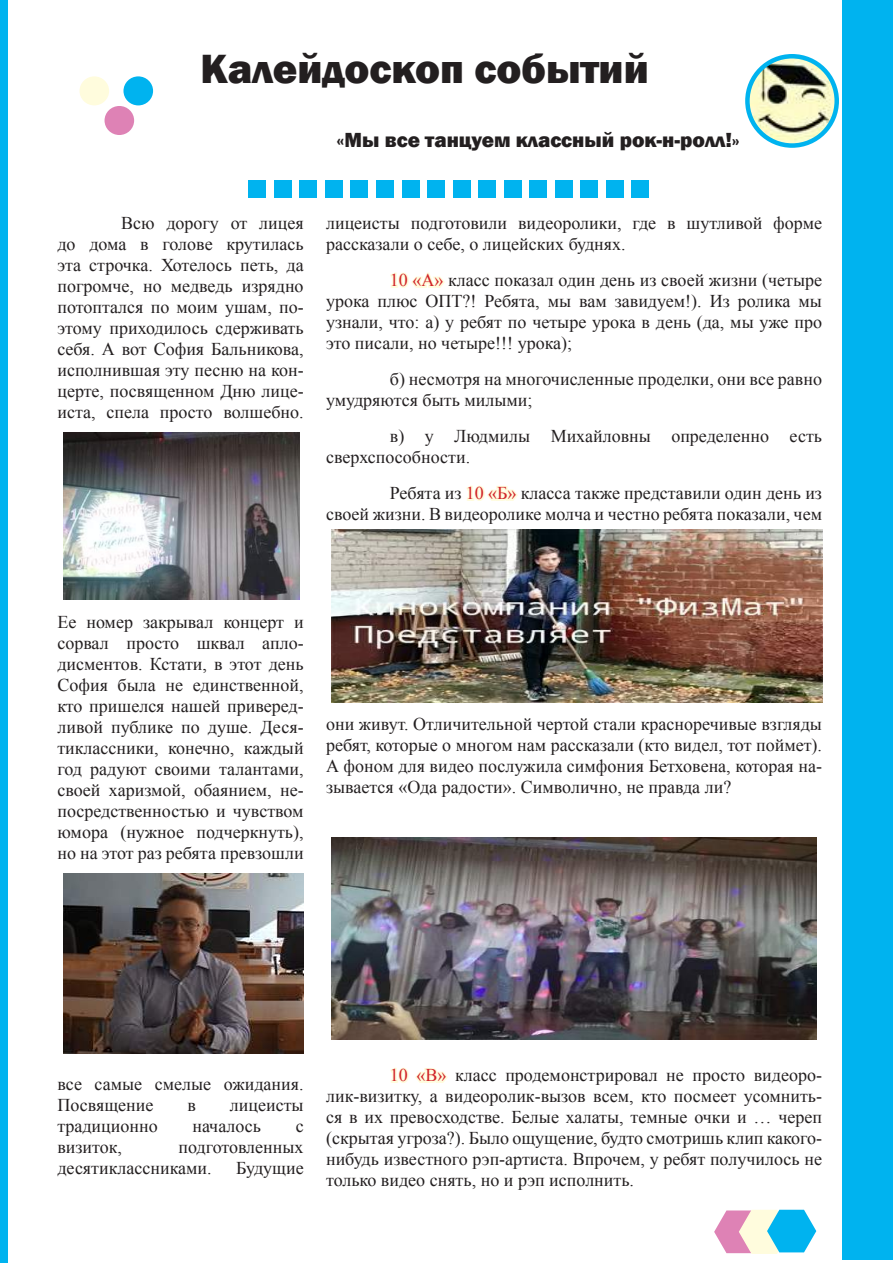
<style>
.page{position:relative;width:893px;height:1263px;background:#fff}
.page>*{position:absolute;margin:0;border:0;box-sizing:border-box;transform-origin:0 0}
.t1{font:800 42px "Franklin Gothic";color:#231f20}
.t2{font:800 21px "Franklin Gothic";color:#231f20}
.t3{font:18px/21px "Times New Roman";color:#231f20;text-align:justify}
.s1{color:#d1232a}
</style>
<div class="page">
<div style="left:843px;top:0;width:50px;height:1259px;background:#00b3ef"></div>
<img style="left:747px;top:56px;width:90px;height:90px;border-radius:45px">
<div style="left:745px;top:54px;width:94px;height:94px;border:4px solid #00b3ef;border-radius:50%"></div>
<svg style="left:714px;top:1209px;width:102px;height:45px;background:#9fc7df"></svg>
<div style="left:0;top:0;width:7px;height:1263px;background:#00b3ef"></div>
<div style="left:249px;top:181px;width:17px;height:17px;background:#00b3ef"></div>
<div style="left:274px;top:181px;width:18px;height:17px;background:#00b3ef"></div>
<div style="left:300px;top:181px;width:17px;height:17px;background:#00b3ef"></div>
<div style="left:325px;top:181px;width:18px;height:17px;background:#00b3ef"></div>
<div style="left:351px;top:181px;width:17px;height:17px;background:#00b3ef"></div>
<div style="left:376px;top:181px;width:18px;height:17px;background:#00b3ef"></div>
<div style="left:402px;top:181px;width:17px;height:17px;background:#00b3ef"></div>
<div style="left:427px;top:181px;width:18px;height:17px;background:#00b3ef"></div>
<div style="left:453px;top:181px;width:17px;height:17px;background:#00b3ef"></div>
<div style="left:478px;top:181px;width:18px;height:17px;background:#00b3ef"></div>
<div style="left:504px;top:181px;width:17px;height:17px;background:#00b3ef"></div>
<div style="left:529px;top:181px;width:18px;height:17px;background:#00b3ef"></div>
<div style="left:555px;top:181px;width:17px;height:17px;background:#00b3ef"></div>
<div style="left:580px;top:181px;width:18px;height:17px;background:#00b3ef"></div>
<div style="left:606px;top:181px;width:17px;height:17px;background:#00b3ef"></div>
<div style="left:631px;top:181px;width:18px;height:17px;background:#00b3ef"></div>
<svg style="left:390px;top:272px;width:55px;height:16px"></svg>
<svg style="left:466px;top:485px;width:52px;height:16px"></svg>
<svg style="left:390px;top:1067px;width:58px;height:16px"></svg>
<img style="left:64px;top:432px;width:236px;height:168px">
<img style="left:332px;top:837px;width:484px;height:203px">
<img style="left:332px;top:529px;width:491px;height:173px">
<img style="left:64px;top:873px;width:240px;height:180px">
<div style="left:80px;top:76px;width:29px;height:29px;background:#fffcdd;border-radius:50%"></div>
<div style="left:105px;top:106px;width:29px;height:29px;background:#de82b5;border-radius:50%"></div>
<div style="left:123px;top:76px;width:30px;height:29px;background:#00b3ef;border-radius:50%"></div>
<h1 class="t1" style="left:201px;top:42px;width:450px">Калейдоскоп событий</h1>
<p class="t2" style="left:337px;top:126px;width:405px">«Мы все танцуем классный рок-н-ролл!»</p>
<p class="t3" style="left:57px;top:212px;width:248px;text-indent:64px">Всю дорогу от лицея до дома в голове крутилась эта строчка. Хотелось петь, да погромче, но медведь изрядно потоптался по моим ушам, по&shy;этому приходилось сдерживать себя. А вот София Бальникова, исполнившая эту песню на кон&shy;церте, посвященном Дню лице&shy;иста, спела просто волшебно.</p>
<p class="t3" style="left:326px;top:212px;width:497px">лицеисты подготовили видеоролики, где в шутливой форме рассказали о себе, о лицейских буднях.</p>
<p class="t3" style="left:326px;top:269px;width:497px;text-indent:64px"><span class="s1">10 «А»</span> класс показал один день из своей жизни (четыре урока плюс ОПТ?! Ребята, мы вам завидуем!). Из ролика мы узнали, что: а) у ребят по четыре урока в день (да, мы уже про это писали, но четыре!!! урока);</p>
<p class="t3" style="left:326px;top:368px;width:497px;text-indent:64px">б) несмотря на многочисленные проделки, они все равно умудряются быть милыми;</p>
<p class="t3" style="left:326px;top:425px;width:497px;text-indent:64px">в) у Людмилы Михайловны определенно есть сверхспособности.</p>
<p class="t3" style="left:326px;top:482px;width:497px;text-align:right">Ребята из <span class="s1">10 «Б»</span> класса также представили один день из<br>своей жизни. В видеоролике молча и честно ребята показали, чем</p>
<p class="t3" style="left:57px;top:611px;width:248px">Ее номер закрывал концерт и сорвал просто шквал апло&shy;дисментов. Кстати, в этот день София была не единственной, кто пришелся нашей приверед&shy;ливой публике по душе. Деся&shy;тиклассники, конечно, каждый год радуют своими талантами, своей харизмой, обаянием, не&shy;посредственностью и чувством юмора (нужное подчеркнуть), но на этот раз ребята превзошли</p>
<p class="t3" style="left:326px;top:713px;width:497px">они живут. Отличительной чертой стали красноречивые взгляды ребят, которые о многом нам рассказали (кто видел, тот поймет).<br>А фоном для видео послужила симфония Бетховена, которая на&shy;зывается «Ода радости». Символично, не правда ли?</p>
<p class="t3" style="left:57px;top:1073px;width:248px">все самые смелые ожидания.<br>Посвящение</p>
<p class="t3" style="left:187px;top:1094px;width:10px">в</p>
<p class="t3" style="left:230px;top:1094px;width:75px">лицеисты</p>
<p class="t3" style="left:57px;top:1115px;width:102px">традиционно</p>
<p class="t3" style="left:192px;top:1115px;width:70px">началось</p>
<p class="t3" style="left:296px;top:1115px;width:9px">с</p>
<p class="t3" style="left:57px;top:1136px;width:66px">визиток,</p>
<p class="t3" style="left:57px;top:1136px;width:248px;text-indent:121px">подготовленных десятиклассниками.</p>
<p class="t3" style="left:236px;top:1157px;width:69px">Будущие</p>
<p class="t3" style="left:326px;top:1064px;width:497px;text-indent:64px"><span class="s1">10 «В»</span> класс продемонстрировал не просто видеоро&shy;лик-визитку, а видеоролик-вызов всем, кто посмеет усомнить&shy;ся в их превосходстве. Белые халаты, темные очки и … череп (скрытая угроза?). Было ощущение, будто смотришь клип какого&shy;нибудь известного рэп-артиста. Впрочем, у ребят получилось не только видео снять, но и рэп исполнить.</p>
</div>
